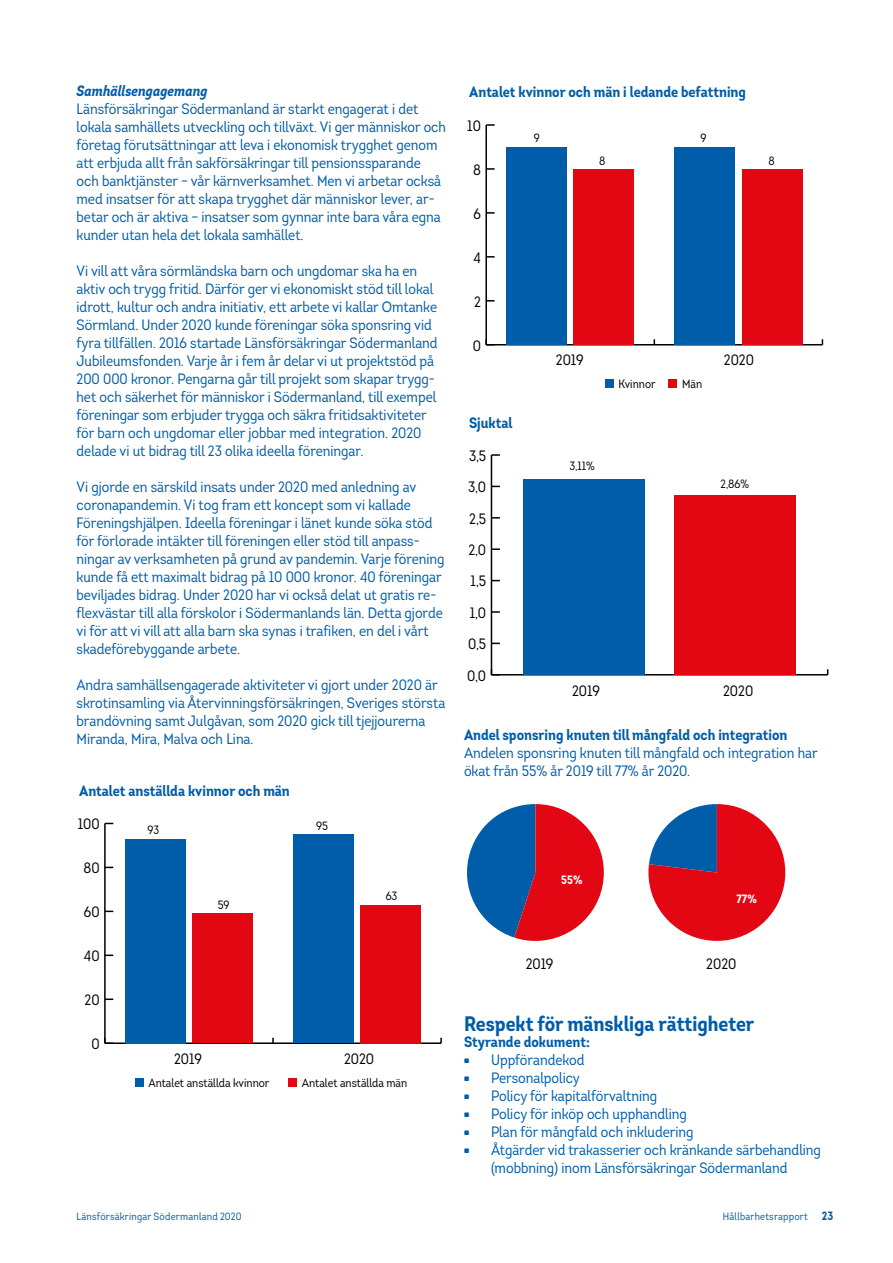
<style>
.page{position:relative;width:893px;height:1263px;background:#fff}
.page>*{position:absolute;margin:0;border:0;box-sizing:border-box;transform-origin:0 0}
.t1{font:700 21px "Intro Cond";color:#005da9}
.t2{font:15px/18px "Intro Cond";color:#005da9}
.t3{font:700 15px "Intro Cond";color:#005da9}
.t4{font:15px "Intro Cond";color:#000}
.t5{font:italic 700 15px "Intro Cond";color:#005da9}
.t6{font:12px "Intro Cond";color:#000}
.t7{font:700 12px "Intro Cond";color:#fff}
.t8{font:10.5px "Intro Cond";letter-spacing:.02em;color:#005da9}
.s1{font-family:"LF Rubrik 2"}
.s2{font-weight:700;font-size:12px}
</style>
<div class="page">
<hr style="left:105px;top:1042px;width:336px;height:2px;background:#000">
<hr style="left:104px;top:823px;width:2px;height:220px;background:#000">
<svg style="left:104px;top:1038px;width:9px;height:6px"></svg>
<svg style="left:105px;top:998px;width:8px;height:2px"></svg>
<svg style="left:105px;top:954px;width:8px;height:2px"></svg>
<div style="left:192px;top:913px;width:61px;height:130px;background:#e30613"></div>
<div style="left:360px;top:905px;width:61px;height:138px;background:#e30613"></div>
<div style="left:125px;top:839px;width:61px;height:204px;background:#005da9"></div>
<div style="left:293px;top:834px;width:61px;height:209px;background:#005da9"></div>
<div style="left:135px;top:1078px;width:9px;height:9px;background:#005da9"></div>
<div style="left:288px;top:1078px;width:9px;height:9px;background:#e30613"></div>
<hr style="left:486px;top:344px;width:336px;height:1px;background:#000">
<hr style="left:485px;top:125px;width:2px;height:220px;background:#000">
<svg style="left:487px;top:300px;width:8px;height:2px"></svg>
<svg style="left:487px;top:256px;width:8px;height:2px"></svg>
<svg style="left:487px;top:212px;width:8px;height:2px"></svg>
<svg style="left:487px;top:168px;width:8px;height:2px"></svg>
<svg style="left:486px;top:124px;width:9px;height:2px"></svg>
<div style="left:574px;top:169px;width:60px;height:176px;background:#e30613"></div>
<div style="left:742px;top:169px;width:60px;height:176px;background:#e30613"></div>
<div style="left:506px;top:147px;width:61px;height:198px;background:#005da9"></div>
<div style="left:674px;top:147px;width:61px;height:198px;background:#005da9"></div>
<div style="left:605px;top:379px;width:9px;height:9px;background:#005da9"></div>
<div style="left:668px;top:379px;width:9px;height:9px;background:#e30613"></div>
<hr style="left:491px;top:674px;width:337px;height:1px;background:#000">
<hr style="left:491px;top:455px;width:1px;height:220px;background:#000">
<svg style="left:492px;top:611px;width:8px;height:2px"></svg>
<svg style="left:492px;top:548px;width:8px;height:2px"></svg>
<svg style="left:491px;top:454px;width:9px;height:2px"></svg>
<div style="left:675px;top:495px;width:121px;height:180px;background:#e30613"></div>
<div style="left:523px;top:479px;width:121px;height:196px;background:#005da9"></div>
<svg style="left:467px;top:804px;width:137px;height:137px"></svg>
<svg style="left:648px;top:804px;width:137px;height:137px"></svg>
<p class="t5" style="left:77px;top:82px;width:133px">Samhällsengagemang</p>
<p class="t2" style="left:77px;top:100px;width:371px">Länsförsäkringar Södermanland är starkt engagerat i det lokala samhällets utveckling och tillväxt. Vi ger människor och företag förutsättningar att leva i ekonomisk trygghet genom att erbjuda allt från sakförsäkringar till pensionssparande och banktjänster – vår kärnverksamhet. Men vi arbetar också med insatser för att skapa trygghet där människor lever, ar&shy;betar och är aktiva – insatser som gynnar inte bara våra egna kunder utan hela det lokala samhället.</p>
<p class="t2" style="left:77px;top:262px;width:363px">Vi vill att våra sörmländska barn och ungdomar ska ha en aktiv och trygg fritid. Därför ger vi ekonomiskt stöd till lokal idrott, kultur och andra initiativ, ett arbete vi kallar Omtanke Sörmland. Under 2020 kunde föreningar söka sponsring vid fyra tillfällen. 2016 startade Länsförsäkringar Södermanland Jubileumsfonden. Varje år i fem år delar vi ut projektstöd på 200 000 kronor. Pengarna går till projekt som skapar trygg&shy;het och säkerhet för människor i Södermanland, till exempel föreningar som erbjuder trygga och säkra fritidsaktiviteter för barn och ungdomar eller jobbar med integration. 2020 delade vi ut bidrag till 23 olika ideella föreningar.</p>
<p class="t2" style="left:77px;top:478px;width:370px">Vi gjorde en särskild insats under 2020 med anledning av coronapandemin. Vi tog fram ett koncept som vi kallade Föreningshjälpen. Ideella föreningar i länet kunde söka stöd för förlorade intäkter till föreningen eller stöd till anpass&shy;ningar av verksamheten på grund av pandemin. Varje förening kunde få ett maximalt bidrag på 10 000 kronor. 40 föreningar beviljades bidrag. Under 2020 har vi också delat ut gratis re&shy;flexvästar till alla förskolor i Södermanlands län. Detta gjorde vi för att vi vill att alla barn ska synas i trafiken, en del i vårt skadeförebyggande arbete.</p>
<p class="t2" style="left:77px;top:676px;width:370px">Andra samhällsengagerade aktiviteter vi gjort under 2020 är skrotinsamling via Återvinningsförsäkringen, Sveriges största brandövning samt Julgåvan, som 2020 gick till tjejjourerna Miranda, Mira, Malva och Lina.</p>
<p class="t3" style="left:79px;top:781px;width:212px">Antalet anställda kvinnor och män</p>
<p class="t4" style="left:78px;top:815px;width:23px">100</p>
<p class="t4" style="left:84px;top:859px;width:18px">80</p>
<p class="t4" style="left:84px;top:903px;width:17px">60</p>
<p class="t4" style="left:84px;top:947px;width:17px">40</p>
<p class="t4" style="left:85px;top:991px;width:17px">20</p>
<p class="t6" style="left:147px;top:822px;width:13px">93</p>
<p class="t6" style="left:218px;top:898px;width:13px">59</p>
<p class="t6" style="left:316px;top:818px;width:13px">95</p>
<p class="t6" style="left:386px;top:889px;width:13px">63</p>
<p class="t4" style="left:91px;top:1035px;width:10px">0</p>
<p class="t4" style="left:174px;top:1049px;width:29px">2019</p>
<p class="t4" style="left:344px;top:1049px;width:32px">2020</p>
<p class="t6" style="left:148px;top:1075px;width:122px">Antalet anställda kvinnor</p>
<p class="t6" style="left:302px;top:1075px;width:107px">Antalet anställda män</p>
<p class="t3" style="left:469px;top:83px;width:278px">Antalet kvinnor och män i ledande befattning</p>
<p class="t4" style="left:467px;top:116px;width:15px">10</p>
<p class="t4" style="left:473px;top:160px;width:9px">8</p>
<p class="t4" style="left:473px;top:204px;width:9px">6</p>
<p class="t4" style="left:474px;top:248px;width:9px">4</p>
<p class="t4" style="left:474px;top:292px;width:8px">2</p>
<p class="t4" style="left:473px;top:336px;width:10px">0</p>
<p class="t3" style="left:469px;top:413px;width:45px">Sjuktal</p>
<p class="t4" style="left:469px;top:446px;width:19px">3,5</p>
<p class="t4" style="left:468px;top:478px;width:19px">3,0</p>
<p class="t4" style="left:469px;top:509px;width:18px">2,5</p>
<p class="t4" style="left:468px;top:541px;width:19px">2,0</p>
<p class="t4" style="left:471px;top:572px;width:17px">1,5</p>
<p class="t4" style="left:470px;top:603px;width:18px">1,0</p>
<p class="t4" style="left:468px;top:635px;width:20px">0,5</p>
<p class="t4" style="left:467px;top:666px;width:20px">0,0</p>
<p class="t6" style="left:534px;top:131px;width:7px">9</p>
<p class="t6" style="left:700px;top:131px;width:7px">9</p>
<p class="t6" style="left:599px;top:153px;width:8px">8</p>
<p class="t6" style="left:769px;top:153px;width:8px">8</p>
<p class="t4" style="left:556px;top:351px;width:29px">2019</p>
<p class="t4" style="left:724px;top:351px;width:32px">2020</p>
<p class="t6" style="left:618px;top:377px;width:39px">Kvinnor</p>
<p class="t6" style="left:682px;top:377px;width:21px">Män</p>
<p class="t6" style="left:569px;top:458px;width:27px">3,11%</p>
<p class="t6" style="left:721px;top:476px;width:30px">2,86%</p>
<p class="t4" style="left:572px;top:681px;width:29px">2019</p>
<p class="t4" style="left:723px;top:681px;width:32px">2020</p>
<p class="t3" style="left:464px;top:725px;width:325px">Andel sponsring knuten till mångfald och integration</p>
<p class="t2" style="left:464px;top:743px;width:355px">Andelen sponsring knuten till mångfald och integration har ökat från 55% år 2019 till 77% år 2020.</p>
<p class="t7" style="left:561px;top:872px;width:23px">55%</p>
<p class="t7" style="left:736px;top:891px;width:22px">77%</p>
<p class="t4" style="left:526px;top:954px;width:29px">2019</p>
<p class="t4" style="left:706px;top:954px;width:32px">2020</p>
<h1 class="t1" style="left:464px;top:1010px;width:292px">Respekt för mänskliga rättigheter</h1>
<p class="t3" style="left:464px;top:1032px;width:127px">Styrande dokument:</p>
<p class="t2" style="left:464px;top:1051px;width:122px"><span class="s1">•</span> Uppförandekod</p>
<p class="t2" style="left:464px;top:1069px;width:117px"><span class="s1">•</span> Personalpolicy</p>
<p class="t2" style="left:464px;top:1087px;width:195px"><span class="s1">•</span> Policy för kapitalförvaltning</p>
<p class="t2" style="left:464px;top:1105px;width:224px"><span class="s1">•</span> Policy för inköp och upphandling</p>
<p class="t2" style="left:464px;top:1123px;width:231px"><span class="s1">•</span> Plan för mångfald och inkludering</p>
<p class="t2" style="left:464px;top:1141px;width:358px;text-align:center"><span class="s1">•</span> Åtgärder vid trakasserier och kränkande särbehandling (mobbning) inom Länsförsäkringar Södermanland</p>
<p class="t8" style="left:77px;top:1210px;width:166px">Länsförsäkringar Södermanland 2020</p>
<p class="t8" style="left:723px;top:1210px;width:112px">Hållbarhetsrapport <span class="s2">23</span></p>
</div>
